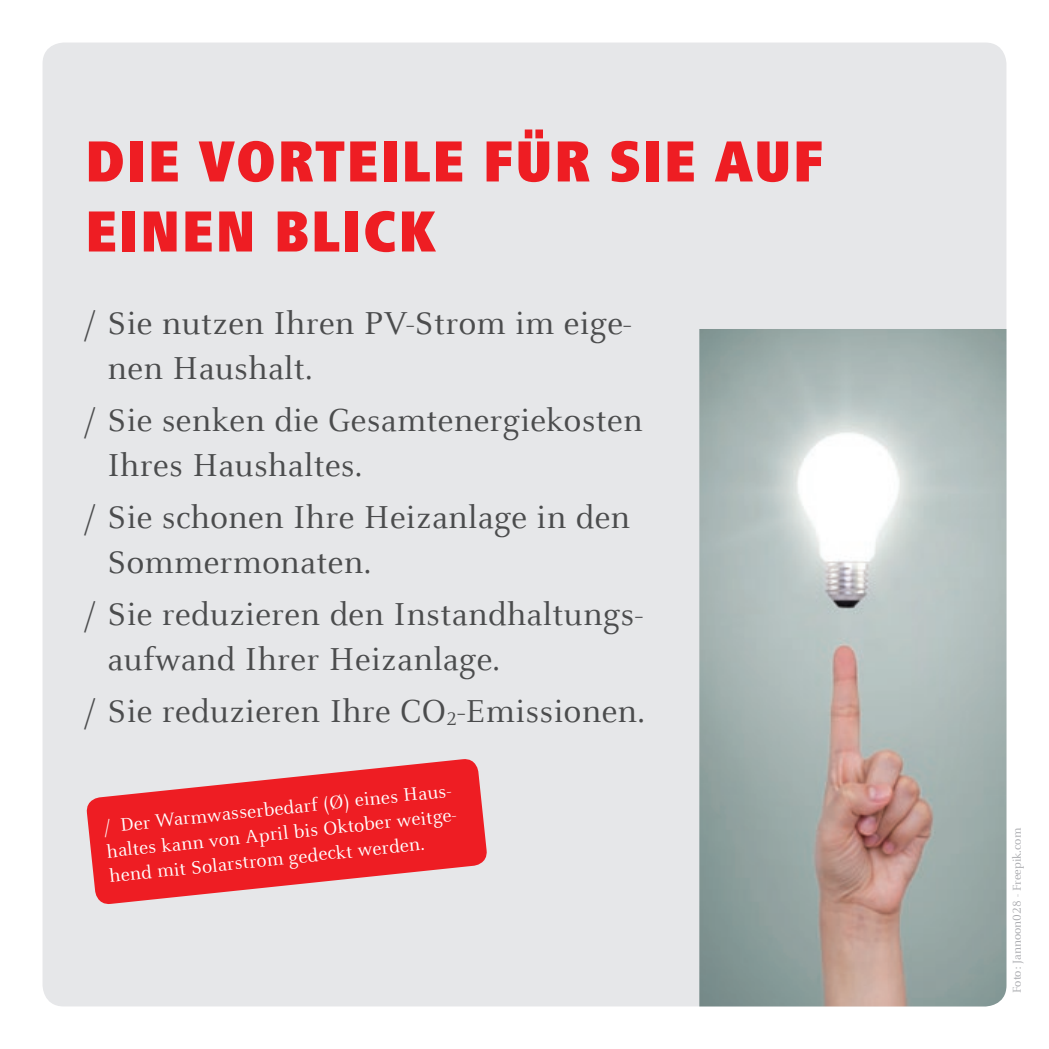
<style>
.page{position:relative;width:1049px;height:1049px;background:#fff}
.page>*{position:absolute;margin:0;border:0;box-sizing:border-box;transform-origin:0 0}
.t1{font:900 condensed 60px/70px "Frutiger Next LTW1 G";letter-spacing:.02em;color:#ee1d23}
.t2{font:35px/45px "Celeste Offc Pro";letter-spacing:.01em;color:#4b4c4d}
.t3{font:20px/25px "Celeste Offc Pro";color:#fff}
.t4{font:12.5px "Celeste Offc Pro";color:#a8a9ad}
.s1{font-size:20px}
</style>
<div class="page">
<div style="left:43px;top:43px;width:963px;height:963px;background:#e6e7e9;border-radius:21px"></div>
<svg style="left:86px;top:759px;width:401px;height:145px;fill:#ee1d23"></svg>
<img style="left:699px;top:329px;width:307px;height:677px">
<h1 class="t1" style="left:85px;top:127px;width:740px">DIE VORTEILE FÜR SIE AUF<br>EINEN BLICK</h1>
<p class="t2" style="left:108px;top:300px;width:525px;text-indent:-23px">/ Sie nutzen Ihren PV-Strom im eige&shy;nen Haushalt.</p>
<p class="t2" style="left:108px;top:397px;width:537px;text-indent:-23px">/ Sie senken die Gesamtenergiekosten<br>Ihres Haushaltes.</p>
<p class="t2" style="left:108px;top:494px;width:524px;text-indent:-23px">/ Sie schonen Ihre Heizanlage in den<br>Sommermonaten.</p>
<p class="t2" style="left:108px;top:591px;width:537px;text-indent:-23px">/ Sie reduzieren den Instandhaltungs&shy;aufwand Ihrer Heizanlage.</p>
<p class="t2" style="left:85px;top:688px;width:561px">/ Sie reduzieren Ihre CO<span class="s1">2</span>-Emissionen.</p>
<p class="t3" style="left:103px;top:814px;width:358px;rotate:-6deg">/ Der Warmwasserbedarf (Ø) eines Haus&shy;haltes kann von April bis Oktober weitge&shy;hend mit Solarstrom gedeckt werden.</p>
<p class="t4" style="left:1009px;top:993px;width:166px;rotate:-90deg">Foto: Jannoon028 - Freepik.com</p>
</div>
